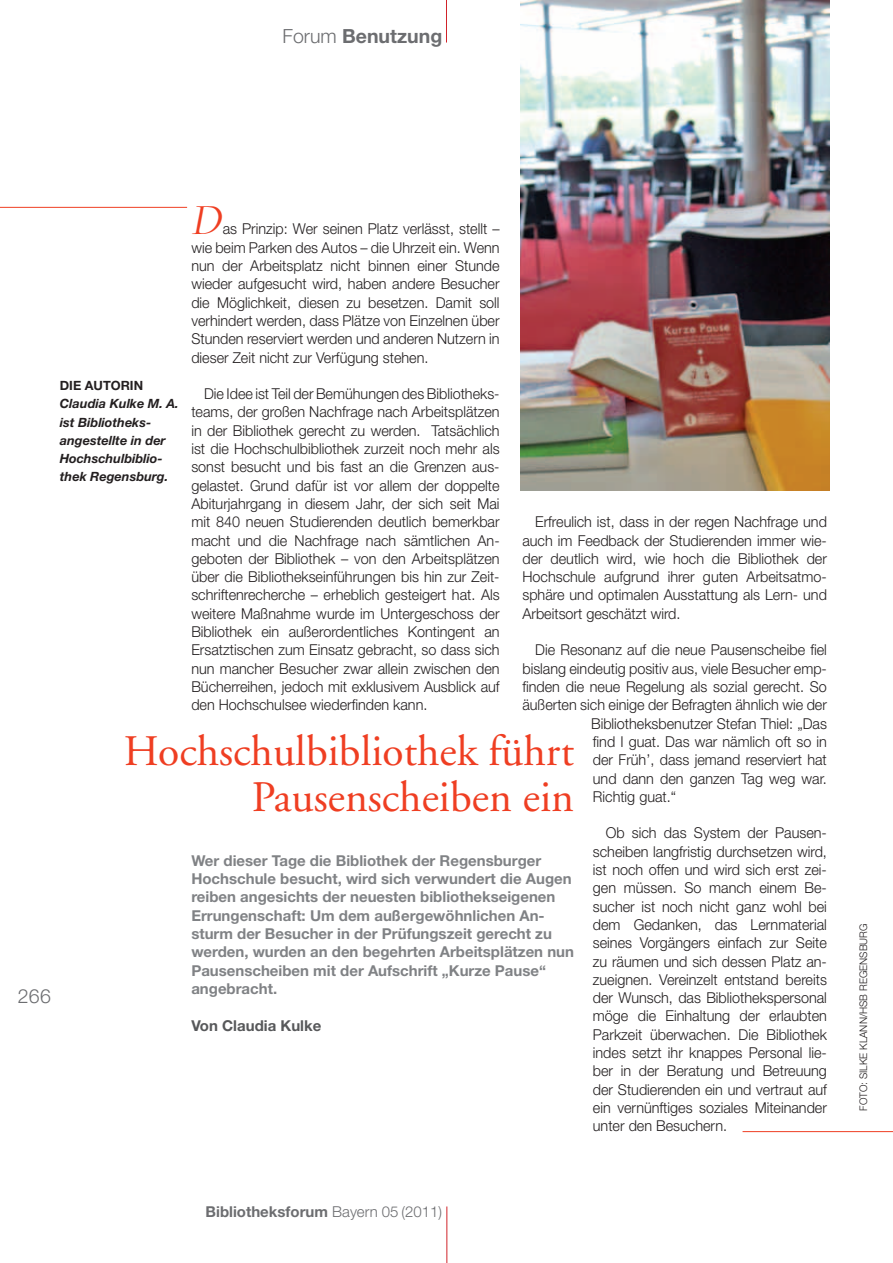
<style>
.page{position:relative;width:893px;height:1263px;background:#fff}
.page>*{position:absolute;margin:0;border:0;box-sizing:border-box;transform-origin:0 0}
.t1{font:43.5px/45.8px "Adobe Garamond";color:#ef3e22;text-align:right}
.t2{font:italic 43.35px "Garamond";color:#ef3e22;scale:.96 1}
.t3{font:700 19.5px "Helvetica Neue";color:#6c6d70}
.t4{font:300 19.5px "Helvetica Neue";color:#6c6d70}
.t5{font:300 15px/18.3px "Helvetica Neue";color:#231f20;text-align:justify;scale:.96 1}
.t6{font:700 15px/18.3px "Helvetica Neue";color:#808285}
.t7{font:700 15px "Helvetica Neue";color:#6c6d70}
.t8{font:700 15px "Helvetica Neue";color:#57585a}
.t9{font:italic 700 12.75px/18.3px "Helvetica Neue";color:#231f20}
.t10{font:700 12.75px "Helvetica Neue";color:#231f20}
.t11{font:300 10.5px "Helvetica Neue";color:#231f20;scale:.96 1}
.s1{font-weight:300}
</style>
<div class="page">
<hr style="left:446px;top:0;width:1px;height:43px;background:#d1232a">
<hr style="left:446px;top:1206px;width:1px;height:57px;background:#d1232a">
<hr style="left:0;top:207px;width:187px;height:1px;background:#ef3e22">
<img style="left:521px;top:0;width:308px;height:491px">
<hr style="left:742px;top:1131px;width:151px;height:1px;background:#ef3e22">
<h3 class="t3" style="left:283px;top:24px;width:161px"><span class="s1">Forum</span> Benutzung</h3>
<h3 class="t4" style="left:18px;top:984px;width:35px">266</h3>
<h2 class="t2" style="left:191px;top:195px;width:33px">D</h2>
<p class="t5" style="left:191px;top:220px;width:323px;text-indent:31px">as Prinzip: Wer seinen Platz verlässt, stellt – wie beim Parken des Autos – die Uhrzeit ein. Wenn nun der Arbeitsplatz nicht binnen einer Stunde wieder aufgesucht wird, haben andere Besucher die Möglichkeit, diesen zu besetzen. Damit soll verhindert werden, dass Plätze von Einzelnen über Stunden reserviert werden und anderen Nutzern in dieser Zeit nicht zur Verfügung stehen.</p>
<p class="t5" style="left:191px;top:384px;width:323px;text-indent:13px">Die Idee ist Teil der Bemühungen des Bibliotheks&shy;teams, der großen Nachfrage nach Arbeitsplätzen in der Bibliothek gerecht zu werden. Tatsächlich ist die Hochschulbibliothek zurzeit noch mehr als sonst besucht und bis fast an die Grenzen aus&shy;gelastet. Grund dafür ist vor allem der doppelte Abiturjahrgang in diesem Jahr, der sich seit Mai mit 840 neuen Studierenden deutlich bemerkbar macht und die Nachfrage nach sämtlichen An&shy;geboten der Bibliothek – von den Arbeitsplätzen über die Bibliothekseinführungen bis hin zur Zeit&shy;schriftenrecherche – erheblich gesteigert hat. Als weitere Maßnahme wurde im Untergeschoss der Bibliothek ein außerordentliches Kontingent an Ersatztischen zum Einsatz gebracht, so dass sich nun mancher Besucher zwar allein zwischen den Bücherreihen, jedoch mit exklusivem Ausblick auf den Hochschulsee wiederfinden kann.</p>
<h1 class="t1" style="left:124px;top:730px;width:452px">Hochschulbibliothek führt<br>Pausenscheiben ein</h1>
<p class="t10" style="left:60px;top:378px;width:85px">Die Autorin</p>
<p class="t9" style="left:60px;top:394px;width:120px">Claudia Kulke M. A. ist Bibliotheks&shy;angestellte in der<br>Hochschulbiblio&shy;thek Regensburg.</p>
<p class="t5" style="left:522px;top:512px;width:319px;text-indent:13px">Erfreulich ist, dass in der regen Nachfrage und auch im Feedback der Studierenden immer wie&shy;der deutlich wird, wie hoch die Bibliothek der Hochschule aufgrund ihrer guten Arbeitsatmo&shy;sphäre und optimalen Ausstattung als Lern- und Arbeitsort geschätzt wird.</p>
<p class="t5" style="left:535px;top:640px;width:305px">Die Resonanz auf die neue Pausenscheibe fiel</p>
<p class="t5" style="left:522px;top:659px;width:319px">bislang eindeutig positiv aus, viele Besucher emp-</p>
<p class="t5" style="left:522px;top:677px;width:319px">finden die neue Regelung als sozial gerecht. So</p>
<p class="t5" style="left:522px;top:695px;width:319px">äußerten sich einige der Befragten ähnlich wie der</p>
<p class="t5" style="left:591px;top:714px;width:247px">Bibliotheksbenutzer Stefan Thiel: „Das</p>
<p class="t5" style="left:593px;top:732px;width:245px">find I guat. Das war nämlich oft so in</p>
<p class="t5" style="left:593px;top:750px;width:245px">der Früh’, dass jemand reserviert hat</p>
<p class="t5" style="left:593px;top:769px;width:245px">und dann den ganzen Tag weg war.</p>
<p class="t5" style="left:593px;top:787px;width:88px">Richtig guat.“</p>
<p class="t5" style="left:593px;top:823px;width:245px;text-indent:13px">Ob sich das System der Pausen&shy;scheiben langfristig durchsetzen wird, ist noch offen und wird sich erst zei&shy;gen müssen. So manch einem Be&shy;sucher ist noch nicht ganz wohl bei dem Gedanken, das Lernmaterial seines Vorgängers einfach zur Seite zu räumen und sich dessen Platz an&shy;zueignen. Vereinzelt entstand bereits der Wunsch, das Bibliothekspersonal möge die Einhaltung der erlaubten Parkzeit überwachen. Die Bibliothek indes setzt ihr knappes Personal lie&shy;ber in der Beratung und Betreuung der Studierenden ein und vertraut auf ein vernünftiges soziales Miteinander unter den Besuchern.</p>
<p class="t6" style="left:191px;top:851px;width:384px">Wer dieser Tage die Bibliothek der Regensburger Hochschule besucht, wird sich verwundert die Augen reiben angesichts der neuesten bibliothekseigenen Errungenschaft: Um dem außergewöhnlichen An&shy;sturm der Besucher in der Prüfungszeit gerecht zu werden, wurden an den begehrten Arbeitsplätzen nun Pausenscheiben mit der Aufschrift „Kurze Pause“ angebracht.</p>
<p class="t8" style="left:191px;top:1016px;width:131px">Von Claudia Kulke</p>
<p class="t7" style="left:206px;top:1202px;width:238px">Bibliotheksforum <span class="s1">Bayern 05 (2011)</span></p>
<p class="t11" style="left:857px;top:1111px;width:195px;rotate:-90deg">Foto: Silke KlaNN/HSB Regensburg</p>
</div>
